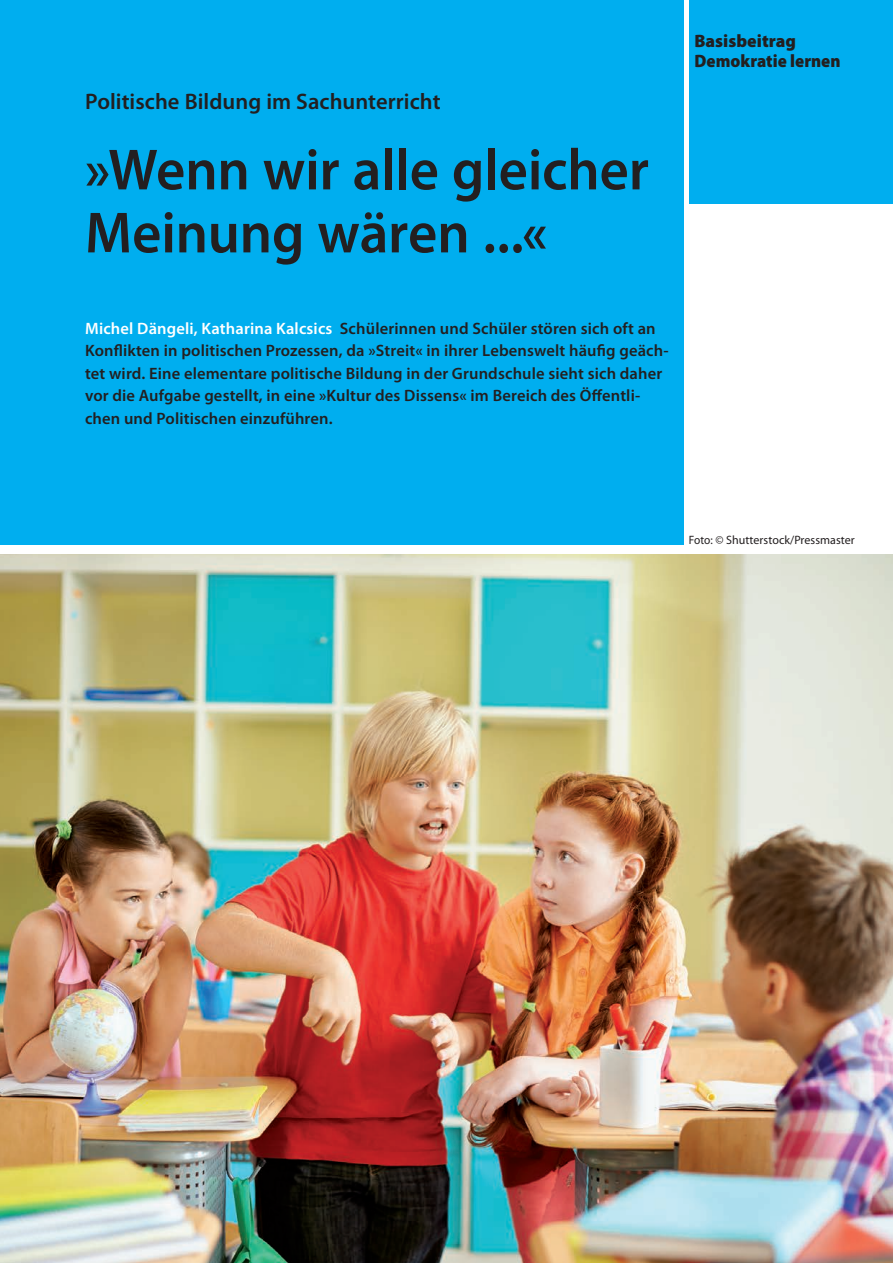
<style>
.page{position:relative;width:893px;height:1263px;background:#fff}
.page>*{position:absolute;margin:0;border:0;box-sizing:border-box;transform-origin:0 0}
.t1{font:600 58.5px/63px "Myriad Pro";letter-spacing:-.005em;color:#231f20}
.t2{font:600 22.5px "Myriad Pro";color:#231f20}
.t3{font:900 18px/19.5px "Myriad Pro";color:#231f20}
.t4{font:600 16.5px/22.5px "Myriad Pro";letter-spacing:.01em;color:#231f20}
.t5{font:12.15px "Myriad Pro";letter-spacing:.005em;color:#231f20;scale:.94 1}
.s1{color:#fff}
</style>
<div class="page">
<div style="left:689px;top:0;width:204px;height:204px;background:#00aeef"></div>
<div style="left:0;top:0;width:683px;height:544px;background:#00aeef"></div>
<img style="left:0;top:554px;width:893px;height:709px">
<h2 class="t2" style="left:85px;top:89px;width:357px">Politische Bildung im Sachunterricht</h2>
<h1 class="t1" style="left:85px;top:139px;width:565px">»Wenn wir alle gleicher<br>Meinung wären ...«</h1>
<p class="t4" style="left:85px;top:317px;width:585px"><span class="s1">Michel Dängeli, Katharina Kalcsics</span> Schülerinnen und Schüler stören sich oft an Konflikten in politischen Prozessen, da »Streit« in ihrer Lebenswelt häufig geäch&shy;tet wird. Eine elementare politische Bildung in der Grundschule sieht sich daher vor die Aufgabe gestellt, in eine »Kultur des Dissens« im Bereich des Öffentli&shy;chen und Politischen einzuführen.</p>
<p class="t3" style="left:694px;top:32px;width:148px">Basisbeitrag<br>Demokratie lernen</p>
<p class="t5" style="left:689px;top:534px;width:178px">Foto: © Shutterstock/Pressmaster</p>
</div>
